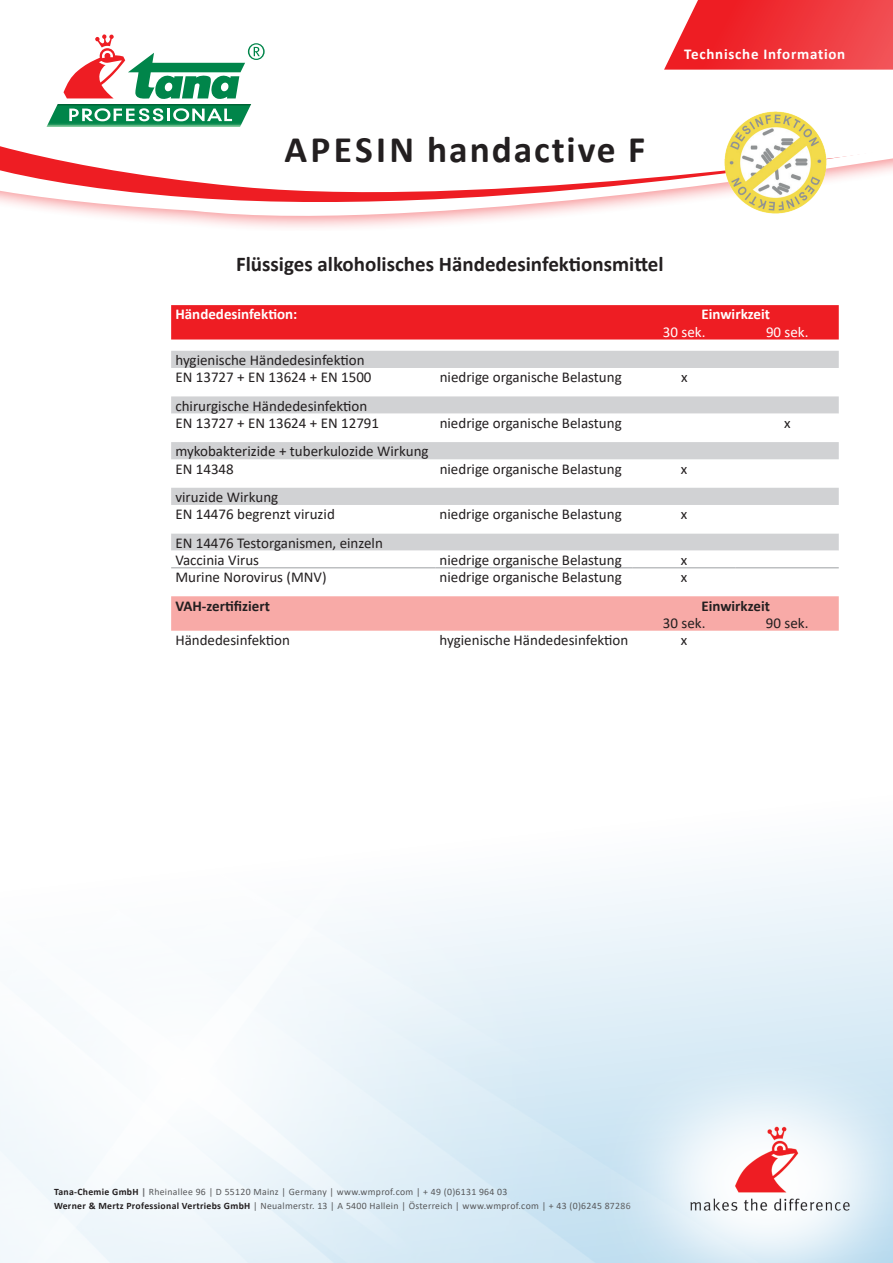
<style>
.page{position:relative;width:893px;height:1263px;background:#fff}
.page>*{position:absolute;margin:0;border:0;box-sizing:border-box;transform-origin:0 0}
.t1{font:700 37.5px "Calibri";letter-spacing:.05em;color:#231f20}
.t2{font:700 21px "Calibri";color:#231f20}
.t3{font:15px/17.2px "Calibri";color:#231f20}
.t4{font:700 15px "Calibri";color:#fff}
.t5{font:700 15px "Calibri";color:#231f20}
.t6{font:700 15px "Calibri";letter-spacing:.05em;color:#fff}
.t7{font:15px "Calibri";color:#fff}
.t8{font:9.75px/13.5px "Calibri";letter-spacing:.03em;color:#57585a}
.s1{font-weight:700;color:#231f20}
.s2{font-weight:700;color:#6c6d70}
</style>
<div class="page">
<svg style="left:192px;top:222px;width:258px;height:6px;fill:#fdf0f1"></svg>
<svg style="left:73px;top:212px;width:497px;height:10px"></svg>
<svg style="left:0;top:146px;width:893px;height:66px"></svg>
<img style="left:606px;top:1030px;width:287px;height:233px">
<svg style="left:664px;top:0;width:229px;height:70px;background:#f04247"></svg>
<svg style="left:46px;top:34px;width:219px;height:93px"></svg>
<div style="left:171px;top:305px;width:668px;height:34px;background:#ee1d23"></div>
<svg style="left:171px;top:351px;width:668px;height:63px;fill:#d1d2d4"></svg>
<svg style="left:171px;top:442px;width:668px;height:126px"></svg>
<div style="left:171px;top:596px;width:668px;height:35px;background:#f8aaa7"></div>
<hr style="left:171px;top:568px;width:264px;height:1px;background:#9d9fa2">
<hr style="left:435px;top:568px;width:198px;height:1px;background:#9d9fa2">
<hr style="left:633px;top:568px;width:103px;height:1px;background:#9d9fa2">
<hr style="left:736px;top:568px;width:103px;height:1px;background:#9d9fa2">
<img style="left:722px;top:111px;width:106px;height:103px">
<h1 class="t1" style="left:285px;top:123px;width:362px">APESIN handactive F</h1>
<p class="t6" style="left:684px;top:43px;width:163px">Technische Information</p>
<h2 class="t2" style="left:236px;top:249px;width:429px">Flüssiges alkoholisches Händedesinfektionsmittel</h2>
<p class="t4" style="left:175px;top:304px;width:123px">Händedesinfektion:</p>
<p class="t4" style="left:701px;top:304px;width:70px">Einwirkzeit</p>
<p class="t7" style="left:663px;top:321px;width:44px">30 sek.</p>
<p class="t7" style="left:766px;top:321px;width:44px">90 sek.</p>
<p class="t3" style="left:175px;top:351px;width:198px">hygienische Händedesinfektion<br>EN 13727 + EN 13624 + EN 1500</p>
<p class="t3" style="left:440px;top:368px;width:184px">niedrige organische Belastung</p>
<p class="t3" style="left:681px;top:368px;width:8px">x</p>
<p class="t3" style="left:175px;top:397px;width:205px">chirurgische Händedesinfektion<br>EN 13727 + EN 13624 + EN 12791</p>
<p class="t3" style="left:175px;top:442px;width:255px">mykobakterizide + tuberkulozide Wirkung<br>EN 14348</p>
<p class="t3" style="left:175px;top:488px;width:161px">viruzide Wirkung<br>EN 14476 begrenzt viruzid</p>
<p class="t3" style="left:175px;top:534px;width:209px">EN 14476 Testorganismen, einzeln<br>Vaccinia Virus</p>
<p class="t3" style="left:440px;top:414px;width:184px">niedrige organische Belastung</p>
<p class="t3" style="left:784px;top:414px;width:8px">x</p>
<p class="t3" style="left:440px;top:460px;width:184px">niedrige organische Belastung</p>
<p class="t3" style="left:681px;top:460px;width:8px">x</p>
<p class="t3" style="left:440px;top:505px;width:184px">niedrige organische Belastung</p>
<p class="t3" style="left:681px;top:505px;width:8px">x</p>
<p class="t3" style="left:440px;top:551px;width:184px">niedrige organische Belastung</p>
<p class="t3" style="left:681px;top:551px;width:8px">x</p>
<p class="t3" style="left:175px;top:568px;width:153px">Murine Norovirus (MNV)</p>
<p class="t3" style="left:440px;top:568px;width:184px">niedrige organische Belastung</p>
<p class="t3" style="left:681px;top:568px;width:8px">x</p>
<p class="t5" style="left:175px;top:595px;width:96px">VAH-zertifiziert</p>
<p class="t5" style="left:701px;top:595px;width:70px">Einwirkzeit</p>
<p class="t3" style="left:663px;top:614px;width:44px">30 sek.</p>
<p class="t3" style="left:766px;top:614px;width:44px">90 sek.</p>
<p class="t3" style="left:175px;top:631px;width:116px">Händedesinfektion</p>
<p class="t3" style="left:440px;top:631px;width:190px">hygienische Händedesinfektion</p>
<p class="t3" style="left:681px;top:631px;width:8px">x</p>
<p class="t8" style="left:54px;top:1185px;width:578px"><span class="s1">Tana-Chemie GmbH</span> <span class="s2">|</span> Rheinallee 96 | D 55120 Mainz | Germany | www.wmprof.com | + 49 (0)6131 964 03<br><span class="s1">Werner &amp; Mertz Professional Vertriebs GmbH</span> | Neualmerstr. 13 | A 5400 Hallein | Österreich | www.wmprof.com | + 43 (0)6245 87286</p>
</div>
